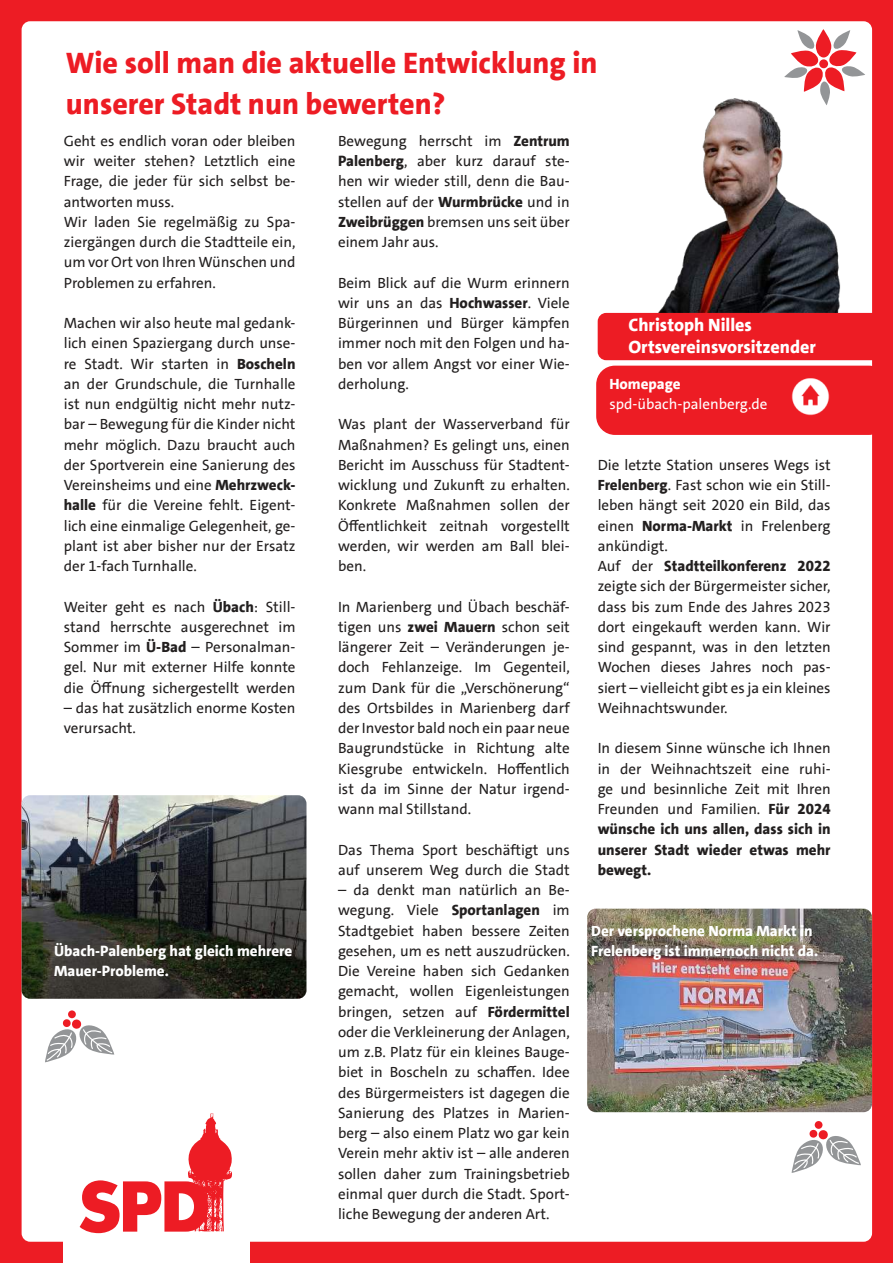
<style>
.page{position:relative;width:893px;height:1263px;background:#ed1c24}
.page>*{position:absolute;margin:0;border:0;box-sizing:border-box;transform-origin:0 0}
.t1{font:800 30px/40.5px "SPD The Sans";color:#ed1c24}
.t2{font:800 18px/21.6px "SPD The Sans";color:#fff}
.t3{font:15px/20.2px "SPD The Sans";color:#221f1f;text-align:justify}
.t4{font:800 15px/20.2px "SPD The Sans";color:#fff}
.t5{font:15px "SPD The Sans";color:#fff}
.s1{font-weight:800}
</style>
<div class="page">
<div style="left:22px;top:21px;width:850px;height:1221px;background:#fff;border-radius:9px"></div>
<div style="left:64px;top:1097px;width:186px;height:166px;background:#fff"></div>
<svg style="left:80px;top:1113px;width:152px;height:120px"></svg>
<img style="left:597px;top:45px;width:276px;height:275px">
<div style="left:597px;top:366px;width:290px;height:68px;background:#ed1c24;border-radius:18px"></div>
<div style="left:596px;top:366px;width:291px;height:69px;border:2px solid #ed1c24;border-radius:18px"></div>
<img style="left:792px;top:379px;width:37px;height:36px">
<svg style="left:784px;top:29px;width:81px;height:76px"></svg>
<div style="left:819px;top:59px;width:9px;height:9px;background:#ed1c24;border-radius:50%"></div>
<div style="left:68px;top:1010px;width:8px;height:8px;background:#ed1c24;border-radius:50%"></div>
<svg style="left:45px;top:1019px;width:69px;height:43px"></svg>
<div style="left:598px;top:313px;width:286px;height:47px;background:#ed1c24;border-radius:9px"></div>
<img style="left:22px;top:795px;width:284px;height:204px">
<img style="left:587px;top:909px;width:285px;height:203px">
<div style="left:815px;top:1121px;width:7px;height:8px;background:#ed1c24;border-radius:50%"></div>
<svg style="left:792px;top:1129px;width:69px;height:44px"></svg>
<h1 class="t1" style="left:66px;top:43px;width:533px">Wie soll man die aktuelle Entwicklung in unserer Stadt nun bewerten?</h1>
<p class="t3" style="left:64px;top:131px;width:233px;text-align:left">Geht es endlich voran oder bleiben wir weiter stehen? Letztlich eine<br>Frage, die jeder für sich selbst be&shy;antworten muss.<br>Wir laden Sie regelmäßig zu Spa&shy;ziergängen durch die Stadtteile ein, um vor Ort von Ihren Wünschen und<br>Problemen zu erfahren.</p>
<p class="t3" style="left:64px;top:314px;width:233px">Machen wir also heute mal gedank&shy;lich einen Spaziergang durch unse&shy;re Stadt. Wir starten in <span class="s1">Boscheln </span>an der Grundschule, die Turnhalle ist nun endgültig nicht mehr nutz&shy;bar – Bewegung für die Kinder nicht mehr möglich. Dazu braucht auch der Sportverein eine Sanierung des Vereinsheims und eine <span class="s1">Mehrzweck&shy;halle</span> für die Vereine fehlt. Eigent&shy;lich eine einmalige Gelegenheit, ge&shy;plant ist aber bisher nur der Ersatz der 1-fach Turnhalle.</p>
<p class="t3" style="left:64px;top:597px;width:233px">Weiter geht es nach <span class="s1">Übach</span>: Still&shy;stand herrschte ausgerechnet im Sommer im <span class="s1">Ü-Bad</span> – Personalman&shy;gel. Nur mit externer Hilfe konnte die Öffnung sichergestellt werden</p>
<p class="t3" style="left:64px;top:698px;width:233px">– das hat zusätzlich enorme Kosten verursacht.</p>
<p class="t4" style="left:54px;top:941px;width:240px">Übach-Palenberg hat gleich mehrere<br>Mauer-Probleme.</p>
<p class="t3" style="left:338px;top:131px;width:233px">Bewegung herrscht im <span class="s1">Zentrum Palenberg</span>, aber kurz darauf ste&shy;hen wir wieder still, denn die Bau&shy;stellen auf der <span class="s1">Wurmbrücke</span> und in <span class="s1">Zweibrüggen</span> bremsen uns seit über einem Jahr aus.</p>
<p class="t3" style="left:338px;top:273px;width:233px">Beim Blick auf die Wurm erinnern wir uns an das <span class="s1">Hochwasser</span>. Viele Bürgerinnen und Bürger kämpfen immer noch mit den Folgen und ha&shy;ben vor allem Angst vor einer Wie&shy;derholung.</p>
<p class="t3" style="left:338px;top:415px;width:233px">Was plant der Wasserverband für Maßnahmen? Es gelingt uns, einen Bericht im Ausschuss für Stadtent&shy;wicklung und Zukunft zu erhalten.<br>Konkrete Maßnahmen sollen der Öffentlichkeit zeitnah vorgestellt werden, wir werden am Ball blei&shy;ben.</p>
<p class="t3" style="left:338px;top:597px;width:233px">In Marienberg und Übach beschäf&shy;tigen uns <span class="s1">zwei Mauern</span> schon seit längerer Zeit – Veränderungen je&shy;doch Fehlanzeige. Im Gegenteil, zum Dank für die „Verschönerung“ des Ortsbildes in Marienberg darf der Investor bald noch ein paar neue Baugrundstücke in Richtung alte Kiesgrube entwickeln. Hoffentlich ist da im Sinne der Natur irgend&shy;wann mal Stillstand.</p>
<p class="t3" style="left:338px;top:840px;width:233px">Das Thema Sport beschäftigt uns auf unserem Weg durch die Stadt</p>
<p class="t3" style="left:338px;top:881px;width:233px">– da denkt man natürlich an Be&shy;wegung. Viele <span class="s1">Sportanlagen</span> im Stadtgebiet haben bessere Zeiten gesehen, um es nett auszudrücken.<br>Die Vereine haben sich Gedanken gemacht, wollen Eigenleistungen bringen, setzen auf <span class="s1">Fördermittel </span>oder die Verkleinerung der Anlagen, um z.B. Platz für ein kleines Bauge&shy;biet in Boscheln zu schaffen. Idee des Bürgermeisters ist dagegen die Sanierung des Platzes in Marien&shy;berg – also einem Platz wo gar kein Verein mehr aktiv ist – alle anderen sollen daher zum Trainingsbetrieb einmal quer durch die Stadt. Sport&shy;liche Bewegung der anderen Art.</p>
<p class="t2" style="left:628px;top:315px;width:189px">Christoph Nilles<br>Ortsvereinsvorsitzender</p>
<p class="t4" style="left:609px;top:374px;width:73px">Homepage</p>
<p class="t5" style="left:609px;top:397px;width:160px">spd-übach-palenberg.de</p>
<p class="t3" style="left:598px;top:455px;width:234px;text-align:left">Die letzte Station unseres Wegs ist<br><span class="s1">Frelenberg</span>. Fast schon wie ein Still&shy;leben hängt seit 2020 ein Bild, das einen <span class="s1">Norma-Markt</span> in Frelenberg ankündigt.<br>Auf der <span class="s1">Stadtteilkonferenz 2022 </span>zeigte sich der Bürgermeister sicher, dass bis zum Ende des Jahres 2023 dort eingekauft werden kann. Wir sind gespannt, was in den letzten<br>Wochen dieses Jahres noch pas&shy;siert – vielleicht gibt es ja ein kleines<br>Weihnachtswunder.</p>
<p class="t3" style="left:598px;top:739px;width:234px">In diesem Sinne wünsche ich Ihnen in der Weihnachtszeit eine ruhi&shy;ge und besinnliche Zeit mit Ihren Freunden und Familien. <span class="s1">Für 2024 wünsche ich uns allen, dass sich in unserer Stadt wieder etwas mehr bewegt.</span></p>
<p class="t4" style="left:591px;top:921px;width:229px">Der versprochene Norma Markt in<br>Frelenberg ist immernoch nicht da.</p>
</div>
